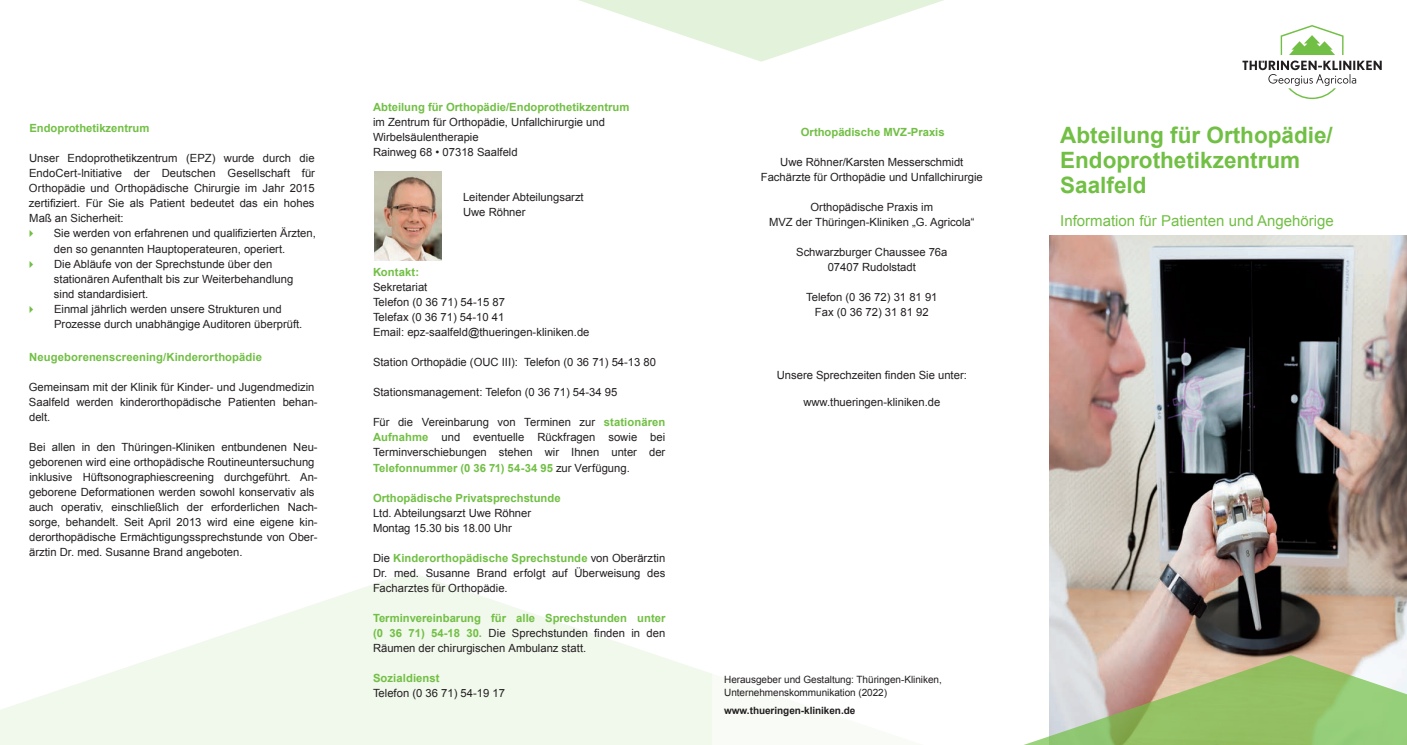
<style>
.page{position:relative;width:1407px;height:745px;background:#fff}
.page>*{position:absolute;margin:0;border:0;box-sizing:border-box;transform-origin:0 0}
.t1{font:700 22.5px "Arial";color:#71bf44}
.t2{font:15px "Arial";color:#71bf44}
.t3{font:11.25px/15px "Arial";color:#231f20}
.t4{font:700 11.25px "Arial";color:#71bf44}
.t5{font:10px "Arial";letter-spacing:-.005em;color:#231f20}
.t6{font:700 10px "Arial";letter-spacing:-.005em;color:#231f20}
.s1{font-weight:700;color:#71bf44}
</style>
<div class="page">
<img style="left:1049px;top:235px;width:358px;height:419px">
<svg style="left:1027px;top:654px;width:380px;height:90px"></svg>
<svg style="left:0;top:572px;width:712px;height:172px;fill:#f1f8ec"></svg>
<svg style="left:579px;top:0;width:365px;height:62px"></svg>
<img style="left:374px;top:171px;width:67px;height:89px">
<svg style="left:1242px;top:25px;width:139px;height:74px"></svg>
<p class="t4" style="left:29px;top:121px;width:122px">Endoprothetikzentrum</p>
<p class="t3" style="left:29px;top:151px;width:288px;text-align:justify">Unser Endoprothetikzentrum (EPZ) wurde durch die EndoCert-lnitiative der Deutschen Gesellschaft für Orthopädie und Orthopädische Chirurgie im Jahr 2015 zertifiziert. Für Sie als Patient bedeutet das ein hohes Maß an Sicherheit:</p>
<p class="t3" style="left:54px;top:226px;width:264px">Sie werden von erfahrenen und qualifizierten Ärzten, den so genannten Hauptoperateuren, operiert.</p>
<p class="t3" style="left:54px;top:256px;width:241px">Die Abläufe von der Sprechstunde über den stationären Aufenthalt bis zur Weiterbehandlung sind standardisiert.</p>
<p class="t3" style="left:54px;top:301px;width:250px">Einmal jährlich werden unsere Strukturen und<br>Prozesse durch unabhängige Auditoren überprüft.</p>
<p class="t4" style="left:29px;top:349px;width:234px">Neugeborenenscreening/Kinderorthopädie</p>
<p class="t3" style="left:29px;top:379px;width:290px">Gemeinsam mit der Klinik für Kinder- und Jugendmedizin<br>Saalfeld werden kinderorthopädische Patienten behan&shy;delt.</p>
<p class="t3" style="left:29px;top:439px;width:290px">Bei allen in den Thüringen-Kliniken entbundenen Neu&shy;geborenen wird eine orthopädische Routineuntersuchung inklusive Hüftsonographiescreening durchgeführt. An&shy;geborene Deformationen werden sowohl konservativ als auch operativ, einschließlich der erforderlichen Nach&shy;sorge, behandelt. Seit April 2013 wird eine eigene kin&shy;derorthopädische Ermächtigungssprechstunde von Ober&shy;ärztin Dr. med. Susanne Brand angeboten.</p>
<p class="t4" style="left:373px;top:99px;width:258px">Abteilung für Orthopädie/Endoprothetikzentrum</p>
<p class="t3" style="left:373px;top:115px;width:233px">im Zentrum für Orthopädie, Unfallchirurgie und</p>
<p class="t3" style="left:373px;top:130px;width:107px">Wirbelsäulentherapie</p>
<p class="t3" style="left:373px;top:145px;width:146px">Rainweg 68 • 07318 Saalfeld</p>
<p class="t3" style="left:463px;top:190px;width:122px">Leitender Abteilungsarzt</p>
<p class="t3" style="left:463px;top:205px;width:64px">Uwe Röhner</p>
<p class="t4" style="left:373px;top:264px;width:48px">Kontakt:</p>
<p class="t3" style="left:373px;top:280px;width:56px">Sekretariat</p>
<p class="t3" style="left:373px;top:295px;width:133px">Telefon (0 36 71) 54-15 87</p>
<p class="t3" style="left:373px;top:310px;width:133px">Telefax (0 36 71) 54-10 41</p>
<p class="t3" style="left:373px;top:325px;width:218px">Email: epz-saalfeld@thueringen-kliniken.de</p>
<p class="t3" style="left:373px;top:355px;width:285px">Station Orthopädie (OUC III): Telefon (0 36 71) 54-13 80</p>
<p class="t3" style="left:373px;top:385px;width:246px">Stationsmanagement: Telefon (0 36 71) 54-34 95</p>
<p class="t3" style="left:373px;top:415px;width:294px;text-align:justify">Für die Vereinbarung von Terminen zur <span class="s1">stationären Aufnahme</span> und eventuelle Rückfragen sowie bei Terminverschiebungen stehen wir Ihnen unter der <span class="s1">Telefonnummer (0 36 71) 54-34 95</span> zur Verfügung.</p>
<p class="t4" style="left:373px;top:489px;width:189px">Orthopädische Privatsprechstunde</p>
<p class="t3" style="left:373px;top:505px;width:160px">Ltd. Abteilungsarzt Uwe Röhner</p>
<p class="t3" style="left:373px;top:520px;width:140px">Montag 15.30 bis 18.00 Uhr</p>
<p class="t3" style="left:373px;top:550px;width:294px;text-align:justify">Die <span class="s1">Kinderorthopädische Sprechstunde</span> von Oberärztin Dr. med. Susanne Brand erfolgt auf Überweisung des Facharztes für Orthopädie.</p>
<p class="t3" style="left:373px;top:610px;width:294px;text-align:justify"><span class="s1">Terminvereinbarung für alle Sprechstunden unter (0 36 71) 54-18 30.</span> Die Sprechstunden finden in den Räumen der chirurgischen Ambulanz statt.</p>
<p class="t4" style="left:373px;top:669px;width:68px">Sozialdienst</p>
<p class="t3" style="left:373px;top:685px;width:133px">Telefon (0 36 71) 54-19 17</p>
<p class="t4" style="left:801px;top:125px;width:145px">Orthopädische MVZ-Praxis</p>
<p class="t3" style="left:780px;top:155px;width:185px">Uwe Röhner/Karsten Messerschmidt</p>
<p class="t3" style="left:761px;top:170px;width:223px">Fachärzte für Orthopädie und Unfallchirurgie</p>
<p class="t3" style="left:810px;top:200px;width:124px">Orthopädische Praxis im</p>
<p class="t3" style="left:769px;top:215px;width:207px">MVZ der Thüringen-Kliniken „G. Agricola“</p>
<p class="t3" style="left:796px;top:245px;width:153px">Schwarzburger Chaussee 76a</p>
<p class="t3" style="left:828px;top:260px;width:90px">07407 Rudolstadt</p>
<p class="t3" style="left:806px;top:290px;width:133px">Telefon (0 36 72) 31 81 91</p>
<p class="t3" style="left:815px;top:305px;width:115px">Fax (0 36 72) 31 81 92</p>
<p class="t3" style="left:777px;top:367px;width:192px">Unsere Sprechzeiten finden Sie unter:</p>
<p class="t3" style="left:803px;top:394px;width:138px">www.thueringen-kliniken.de</p>
<p class="t5" style="left:724px;top:673px;width:219px">Herausgeber und Gestaltung: Thüringen-Kliniken,</p>
<p class="t5" style="left:724px;top:685px;width:164px">Unternehmenskommunikation (2022)</p>
<p class="t6" style="left:724px;top:703px;width:133px">www.thueringen-kliniken.de</p>
<p class="t1" style="left:1060px;top:120px;width:274px">Abteilung für Orthopädie/</p>
<p class="t1" style="left:1060px;top:145px;width:242px">Endoprothetikzentrum</p>
<p class="t1" style="left:1060px;top:170px;width:88px">Saalfeld</p>
<p class="t2" style="left:1060px;top:211px;width:275px">Information für Patienten und Angehörige</p>
</div>
